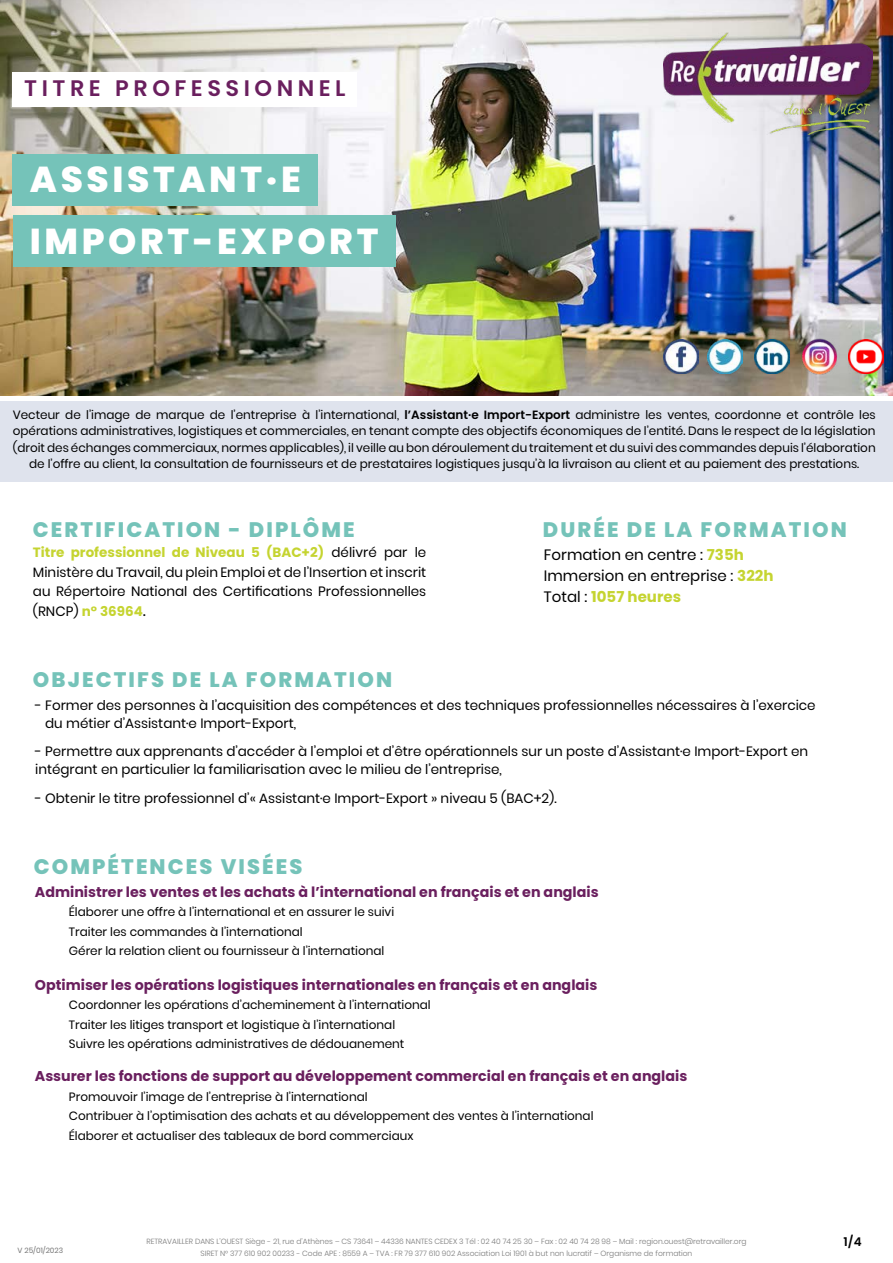
<style>
.page{position:relative;width:893px;height:1263px;background:#fff}
.page>*{position:absolute;margin:0;border:0;box-sizing:border-box;transform-origin:0 0}
.t1{font:800 36px/61.2px "Poppins";letter-spacing:.1em;color:#fff}
.t2{font:600 22.5px "Poppins";letter-spacing:.2em;color:#6a1f5e}
.t3{font:800 21px "Poppins";letter-spacing:.1em;color:#75c3b9}
.t4{font:15px/21px "Poppins";color:#000}
.t5{font:700 14.25px "Poppins";color:#6a1f5e}
.t6{font:13.5px/19.5px "Poppins";color:#000}
.t7{font:12px/19.5px "Poppins";color:#000}
.t8{font:600 12px "Poppins";color:#000}
.t9{font:300 7.5px/12px "Poppins";color:#787878;text-align:center}
.t10{font:7.5px "Poppins";color:#787878}
.s1{font-weight:600}
.s2{font-weight:700;color:#c5d430}
.s3{font-weight:500}
</style>
<div class="page">
<img style="left:0;top:0;width:893px;height:395px">
<div style="left:13px;top:72px;width:344px;height:34px;background:#fff"></div>
<div style="left:13px;top:155px;width:305px;height:51px;background:#75c3b9"></div>
<div style="left:13px;top:216px;width:382px;height:51px;background:#75c3b9"></div>
<img style="left:663px;top:33px;width:210px;height:101px">
<div style="left:0;top:401px;width:893px;height:81px;background:#dfe3ed"></div>
<img style="left:663px;top:339px;width:35px;height:34px">
<img style="left:708px;top:339px;width:34px;height:34px">
<img style="left:755px;top:339px;width:34px;height:34px">
<img style="left:800px;top:338px;width:40px;height:36px">
<img style="left:849px;top:339px;width:34px;height:34px">
<h2 class="t2" style="left:24px;top:75px;width:323px">TITRE PROFESSIONNEL</h2>
<h1 class="t1" style="left:30px;top:149px;width:350px">ASSISTANT·E<br>IMPORT-EXPORT</h1>
<p class="t7" style="left:13px;top:406px;width:864px;line-height:16.5px;text-align:center">Vecteur de l’image de marque de l’entreprise à l’international, <span class="s1">l’Assistant·e Import-Export</span> administre les ventes, coordonne et contrôle les opérations administratives, logistiques et commerciales, en tenant compte des objectifs économiques de l’entité. Dans le respect de la législation (droit des échanges commerciaux, normes applicables), il veille au bon déroulement du traitement et du suivi des commandes depuis l’élaboration de l’offre au client, la consultation de fournisseurs et de prestataires logistiques jusqu’à la livraison au client et au paiement des prestations.</p>
<h3 class="t3" style="left:33px;top:517px;width:323px">CERTIFICATION - DIPLÔME</h3>
<h3 class="t3" style="left:543px;top:517px;width:305px">DURÉE DE LA FORMATION</h3>
<p class="t6" style="left:33px;top:543px;width:395px;text-align:justify"><span class="s2">Titre professionnel de Niveau 5 (BAC+2)</span> délivré par le Ministère du Travail, du plein Emploi et de l’Insertion et inscrit au Répertoire National des Certifications Professionnelles (RNCP) <span class="s2">n° 36964</span><span class="s3">.</span></p>
<p class="t4" style="left:544px;top:544px;width:231px">Formation en centre : <span class="s2">735h<br></span>Immersion en entreprise : <span class="s2">322h<br></span>Total : <span class="s2">1057 heures</span></p>
<h3 class="t3" style="left:33px;top:667px;width:361px">OBJECTIFS DE LA FORMATION</h3>
<p class="t6" style="left:45px;top:696px;width:772px;line-height:18px;text-indent:-10px">- Former des personnes à l’acquisition des compétences et des techniques professionnelles nécessaires à l’exercice du métier d’Assistant·e Import-Export,</p>
<p class="t6" style="left:35px;top:743px;width:774px;line-height:18px">- Permettre aux apprenants d’accéder à l’emploi et d’être opérationnels sur un poste d’Assistant·e Import-Export en intégrant en particulier la familiarisation avec le milieu de l’entreprise,</p>
<p class="t6" style="left:35px;top:788px;width:523px">- Obtenir le titre professionnel d’« Assistant·e Import-Export » niveau 5 (BAC+2).</p>
<h3 class="t3" style="left:34px;top:855px;width:270px">COMPÉTENCES VISÉES</h3>
<p class="t5" style="left:35px;top:884px;width:565px">Administrer les ventes et les achats à l’international en français et en anglais</p>
<p class="t7" style="left:69px;top:902px;width:327px">Élaborer une offre à l’international et en assurer le suivi<br>Traiter les commandes à l’international<br>Gérer la relation client ou fournisseur à l’international</p>
<p class="t5" style="left:35px;top:977px;width:564px">Optimiser les opérations logistiques internationales en français et en anglais</p>
<p class="t7" style="left:69px;top:995px;width:363px">Coordonner les opérations d’acheminement à l’international<br>Traiter les litiges transport et logistique à l’international<br>Suivre les opérations administratives de dédouanement</p>
<p class="t5" style="left:35px;top:1068px;width:654px">Assurer les fonctions de support au développement commercial en français et en anglais</p>
<p class="t7" style="left:69px;top:1087px;width:526px">Promouvoir l’image de l’entreprise à l’international<br>Contribuer à l’optimisation des achats et au développement des ventes à l’international<br>Élaborer et actualiser des tableaux de bord commerciaux</p>
<p class="t10" style="left:18px;top:1246px;width:47px">V 25/01/2023</p>
<p class="t9" style="left:146px;top:1235px;width:602px">RETRAVAILLER DANS L’OUEST Siège - 21, rue d’Athènes – CS 73641 – 44336 NANTES CEDEX 3 Tél : 02 40 74 25 30 – Fax : 02 40 74 28 98 – Mail : region.ouest@retravailler.org<br>SIRET N° 377 610 902 00233 - Code APE : 8559 A – TVA : FR 79 377 610 902 Association Loi 1901 à but non lucratif – Organisme de formation</p>
<p class="t8" style="left:843px;top:1235px;width:20px">1/4</p>
</div>
